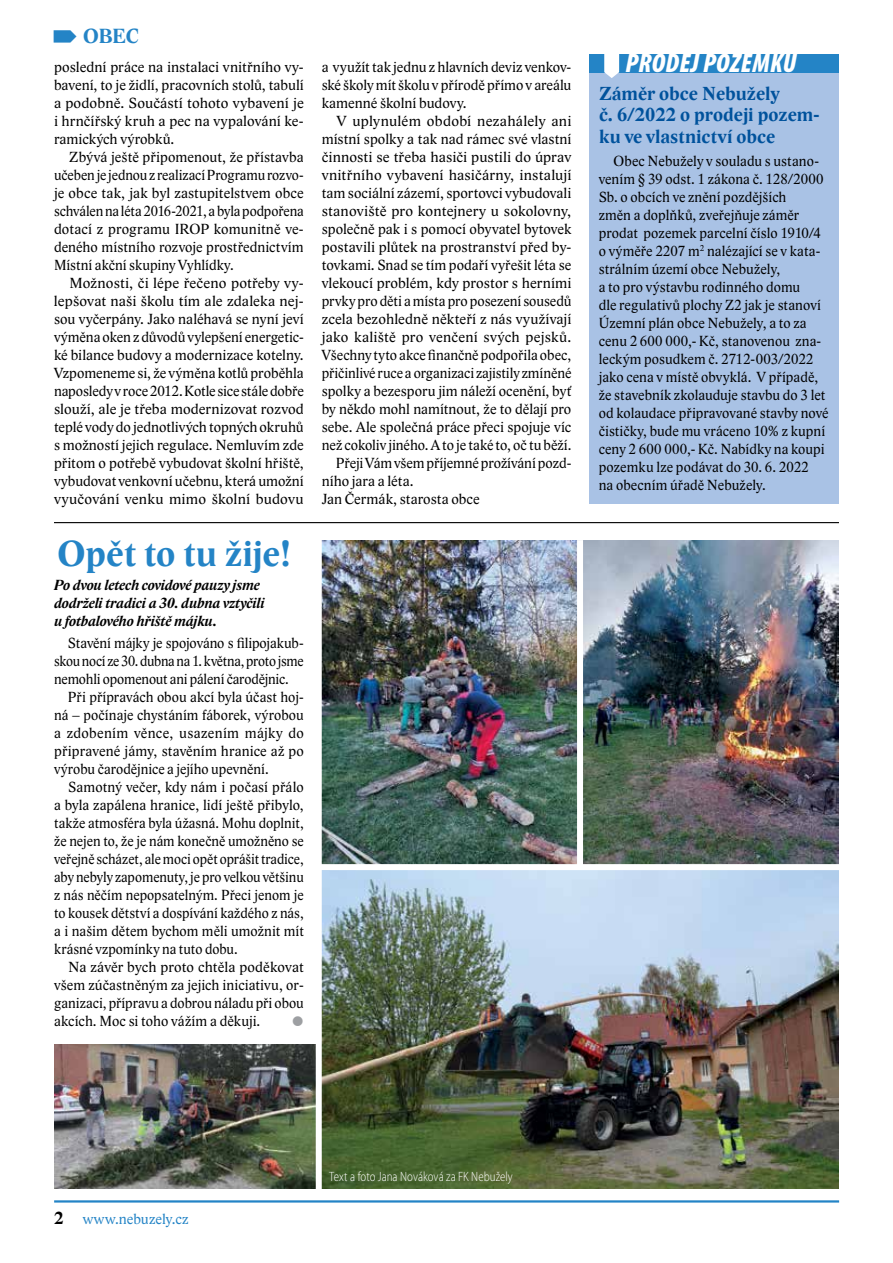
<style>
.page{position:relative;width:893px;height:1263px;background:#fff}
.page>*{position:absolute;margin:0;border:0;box-sizing:border-box;transform-origin:0 0}
.t1{font:700 37.5px "Lido STFCE";letter-spacing:.005em;color:#2484c6}
.t2{font:italic 900 condensed 27px "Myriad Pro";letter-spacing:.015em;color:#fff}
.t3{font:700 21px "Lido ST";color:#2484c6}
.t4{font:700 19.5px/21.8px "Lido STFCE";letter-spacing:.005em;color:#00529c}
.t5{font:15px/18px "Lido ST";letter-spacing:.005em;color:#000;text-align:justify}
.t6{font:15px "Lido ST";letter-spacing:.005em;color:#000;scale:.95 1}
.t7{font:15px "Lido ST";letter-spacing:.005em;color:#000;scale:.96 1}
.t8{font:italic 700 15px/18px "Lido ST";color:#000}
.t9{font:15px "Lido ST";letter-spacing:.005em;color:#000;scale:.94 1}
.t10{font:15px "Lido ST";letter-spacing:-.015em;color:#000;scale:.93 1}
.t11{font:15px "Lido ST";letter-spacing:.025em;color:#000}
.t12{font:15px "Lido ST";letter-spacing:.01em;color:#2484c6}
.t13{font:300 semi-condensed 13.5px "Myriad Pro";color:#fff;scale:.9 1}
.s1{font-weight:700;font-size:18px;color:#000}
</style>
<div class="page">
<hr style="left:54px;top:1200px;width:785px;height:2px;background:#2484c6">
<hr style="left:54px;top:522px;width:785px;height:1px;background:#000">
<div style="left:589px;top:55px;width:250px;height:449px;background:#a9c2e5"></div>
<div style="left:589px;top:54px;width:250px;height:18px;background:#2484c6"></div>
<svg style="left:604px;top:54px;width:15px;height:24px"></svg>
<img style="left:54px;top:1044px;width:262px;height:144px">
<img style="left:322px;top:540px;width:517px;height:648px">
<div style="left:316px;top:864px;width:532px;height:6px;background:#fff"></div>
<div style="left:577px;top:540px;width:6px;height:327px;background:#fff"></div>
<h3 class="t3" style="left:83px;top:24px;width:57px">OBEC</h3>
<p class="t5" style="left:54px;top:58px;width:251px">poslední práce na instalaci vnitřního vy&shy;bavení, to je židlí, pracovních stolů, tabulí a podobně. Součástí tohoto vybavení je i hrnčířský kruh a pec na vypalování ke&shy;ramických výrobků.</p>
<p class="t5" style="left:54px;top:148px;width:251px;text-indent:15px">Zbývá ještě připomenout, že přístavba učeben je jednou z realizací Programu rozvo&shy;je obce tak, jak byl zastupitelstvem obce schválen na léta 2016-2021, a byla podpořena dotací z programu IROP komunitně ve&shy;deného místního rozvoje prostřednictvím Místní akční skupiny Vyhlídky.</p>
<p class="t5" style="left:54px;top:274px;width:251px;text-indent:15px">Možnosti, či lépe řečeno potřeby vy&shy;lepšovat naši školu tím ale zdaleka nej&shy;sou vyčerpány. Jako naléhavá se nyní jeví výměna oken z důvodů vylepšení energetic&shy;ké bilance budovy a modernizace kotelny.<br>Vzpomeneme si, že výměna kotlů proběhla naposledy v roce 2012. Kotle sice stále dobře slouží, ale je třeba modernizovat rozvod teplé vody do jednotlivých topných okruhů s možností jejich regulace. Nemluvím zde přitom o potřebě vybudovat školní hřiště, vybudovat venkovní učebnu, která umožní vyučování venku mimo školní budovu</p>
<h1 class="t1" style="left:57px;top:531px;width:236px">Opět to tu žije!</h1>
<p class="t8" style="left:54px;top:577px;width:212px">Po dvou letech covidové pauzy jsme dodrželi tradici a 30. dubna vztyčili u fotbalového hřiště májku.</p>
<p class="t5" style="left:68px;top:634px;width:237px">Stavění májky je spojováno s filipojakub-</p>
<p class="t10" style="left:54px;top:652px;width:270px">skou nocí ze 30. dubna na 1. května, proto jsme</p>
<p class="t6" style="left:54px;top:670px;width:249px">nemohli opomenout ani pálení čarodějnic.</p>
<p class="t5" style="left:68px;top:688px;width:237px">Při přípravách obou akcí byla účast hoj-</p>
<p class="t7" style="left:54px;top:706px;width:262px">ná – počínaje chystáním fáborek, výrobou</p>
<p class="t11" style="left:54px;top:724px;width:251px">a zdobením věnce, usazením májky do</p>
<p class="t5" style="left:54px;top:742px;width:251px">připravené jámy, stavěním hranice až po</p>
<p class="t7" style="left:54px;top:760px;width:225px">výrobu čarodějnice a jejího upevnění.</p>
<p class="t5" style="left:68px;top:778px;width:237px">Samotný večer, kdy nám i počasí přálo</p>
<p class="t5" style="left:54px;top:796px;width:251px">a byla zapálena hranice, lidí ještě přibylo,</p>
<p class="t6" style="left:54px;top:814px;width:264px">takže atmosféra byla úžasná. Mohu doplnit,</p>
<p class="t6" style="left:54px;top:832px;width:264px">že nejen to, že je nám konečně umožněno se</p>
<p class="t9" style="left:54px;top:850px;width:267px">veřejně scházet, ale moci opět oprášit tradice,</p>
<p class="t9" style="left:54px;top:868px;width:267px">aby nebyly zapomenuty, je pro velkou většinu</p>
<p class="t6" style="left:54px;top:886px;width:264px">z nás něčím nepopsatelným. Přeci jenom je</p>
<p class="t6" style="left:54px;top:904px;width:264px">to kousek dětství a dospívání každého z nás,</p>
<p class="t5" style="left:54px;top:922px;width:251px">a i našim dětem bychom měli umožnit mít</p>
<p class="t6" style="left:54px;top:940px;width:195px">krásné vzpomínky na tuto dobu.</p>
<p class="t5" style="left:68px;top:958px;width:237px">Na závěr bych proto chtěla poděkovat</p>
<p class="t5" style="left:54px;top:976px;width:251px">všem zúčastněným za jejich iniciativu, or-</p>
<p class="t7" style="left:54px;top:994px;width:262px">ganizaci, přípravu a dobrou náladu při obou</p>
<p class="t5" style="left:54px;top:1012px;width:208px">akcích. Moc si toho vážím a děkuji.</p>
<p class="t5" style="left:322px;top:58px;width:251px">a využít tak jednu z hlavních deviz venkov&shy;ské školy mít školu v přírodě přímo v areálu kamenné školní budovy.</p>
<p class="t5" style="left:337px;top:112px;width:236px">V uplynulém období nezahálely ani</p>
<p class="t5" style="left:322px;top:130px;width:251px">místní spolky a tak nad rámec své vlastní</p>
<p class="t5" style="left:322px;top:148px;width:251px">činnosti se třeba hasiči pustili do úprav</p>
<p class="t5" style="left:322px;top:166px;width:251px">vnitřního vybavení hasičárny, instalují</p>
<p class="t5" style="left:322px;top:184px;width:251px">tam sociální zázemí, sportovci vybudovali</p>
<p class="t5" style="left:322px;top:202px;width:251px">stanoviště pro kontejnery u sokolovny,</p>
<p class="t5" style="left:322px;top:220px;width:251px">společně pak i s pomocí obyvatel bytovek</p>
<p class="t5" style="left:322px;top:238px;width:251px">postavili plůtek na prostranství před by-</p>
<p class="t5" style="left:322px;top:256px;width:251px">tovkami. Snad se tím podaří vyřešit léta se</p>
<p class="t5" style="left:322px;top:274px;width:251px">vlekoucí problém, kdy prostor s herními</p>
<p class="t5" style="left:322px;top:292px;width:251px">prvky pro děti a místa pro posezení sousedů</p>
<p class="t5" style="left:322px;top:310px;width:251px">zcela bezohledně někteří z nás využívají</p>
<p class="t5" style="left:322px;top:328px;width:251px">jako kaliště pro venčení svých pejsků.</p>
<p class="t5" style="left:322px;top:346px;width:251px">Všechny tyto akce finančně podpořila obec,</p>
<p class="t7" style="left:322px;top:364px;width:262px">přičinlivé ruce a organizaci zajistily zmíněné</p>
<p class="t5" style="left:322px;top:382px;width:251px">spolky a bezesporu jim náleží ocenění, byť</p>
<p class="t5" style="left:322px;top:400px;width:251px">by někdo mohl namítnout, že to dělají pro</p>
<p class="t5" style="left:322px;top:418px;width:251px">sebe. Ale společná práce přeci spojuje víc</p>
<p class="t5" style="left:322px;top:436px;width:251px">než cokoliv jiného. A to je také to, oč tu běží.</p>
<p class="t5" style="left:336px;top:454px;width:237px">Přeji Vám všem příjemné prožívání pozd-</p>
<p class="t5" style="left:322px;top:472px;width:94px">ního jara a léta.</p>
<p class="t5" style="left:322px;top:490px;width:160px">Jan Čermák, starosta obce</p>
<h2 class="t2" style="left:626px;top:49px;width:172px">PRODEJ POZEMKU</h2>
<h3 class="t4" style="left:599px;top:83px;width:222px">Záměr obce Nebužely<br>č. 6/2022 o prodeji pozem&shy;ku ve vlastnictví obce</h3>
<p class="t5" style="left:599px;top:152px;width:231px;text-align:left;text-indent:15px">Obec Nebužely v souladu s ustano&shy;vením § 39 odst. 1 zákona č. 128/2000<br>Sb. o obcích ve znění pozdějších<br>změn a doplňků, zveřejňuje záměr prodat pozemek parcelní číslo 1910/4 o výměře 2207 m<sup>2</sup> nalézající se v kata&shy;strálním území obce Nebužely,<br>a to pro výstavbu rodinného domu<br>dle regulativů plochy Z2 jak je stanoví Územní plán obce Nebužely, a to za cenu 2 600 000,- Kč, stanovenou zna&shy;leckým posudkem č. 2712-003/2022 jako cena v místě obvyklá. V případě, že stavebník zkolauduje stavbu do 3 let od kolaudace připravované stavby nové čističky, bude mu vráceno 10% z kupní ceny 2 600 000,- Kč. Nabídky na koupi pozemku lze podávat do 30. 6. 2022<br>na obecním úřadě Nebužely.</p>
<p class="t12" style="left:54px;top:1210px;width:136px"><span class="s1">2</span> www.nebuzely.cz</p>
<p class="t13" style="left:329px;top:1169px;width:206px">Text a foto Jana Nováková za FK Nebužely</p>
</div>
